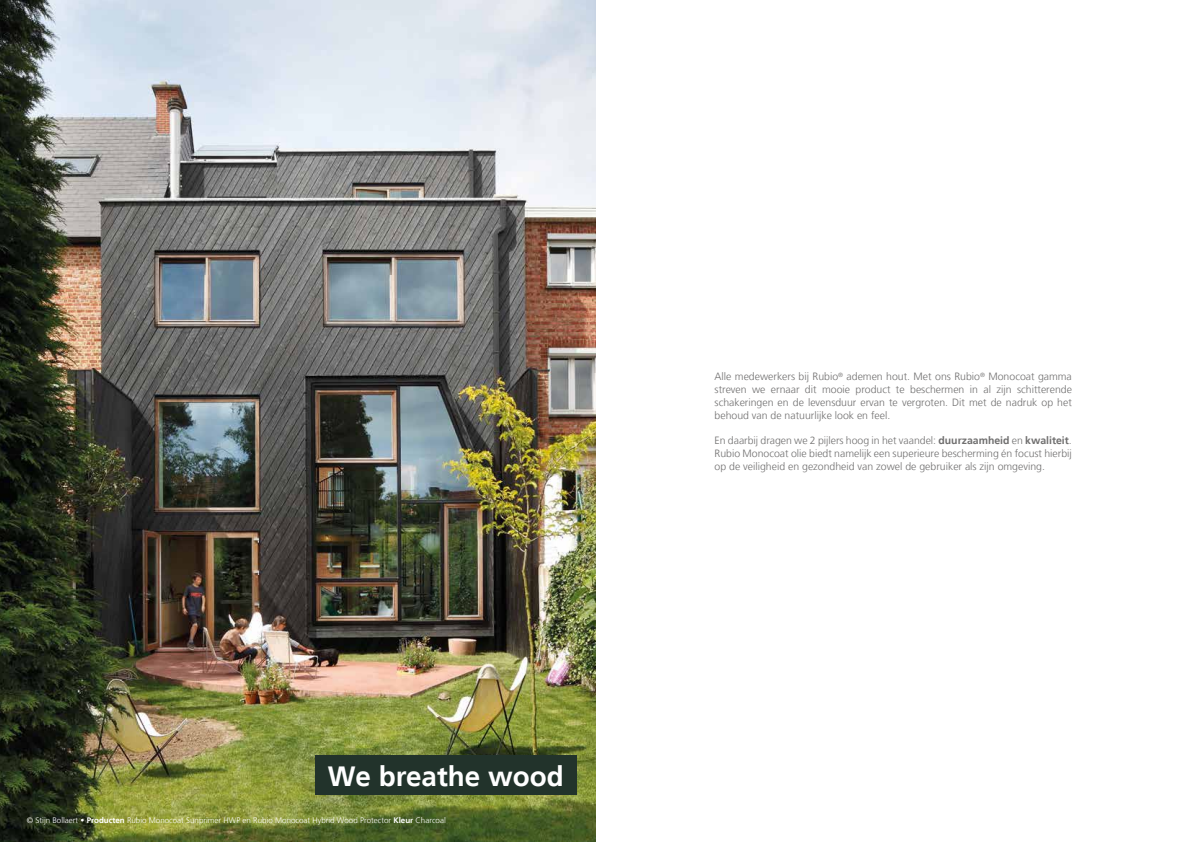
<style>
.page{position:relative;width:1191px;height:842px;background:#fff}
.page>*{position:absolute;margin:0;border:0;box-sizing:border-box;transform-origin:0 0}
.t1{font:700 27.8px "Frutiger LT";color:#fff}
.t2{font:300 10.5px/13px "Frutiger LT";color:#706f6f;text-align:justify}
.t3{font:300 8px "Frutiger LT";color:#fff}
.s1{font-weight:700}
</style>
<div class="page">
<img style="left:0;top:0;width:595px;height:842px">
<div style="left:315px;top:755px;width:262px;height:40px;background:#22332b"></div>
<h1 class="t1" style="left:328px;top:760px;width:237px">We breathe wood</h1>
<p class="t3" style="left:27px;top:816px;width:420px">© Stijn Bollaert • <span class="s1">Producten</span> Rubio Monocoat Sunprimer HWP en Rubio Monocoat Hybrid Wood Protector <span class="s1">Kleur</span> Charcoal</p>
<p class="t2" style="left:714px;top:370px;width:359px">Alle medewerkers bij Rubio<sup>®</sup> ademen hout. Met ons Rubio<sup>®</sup> Monocoat gamma streven we ernaar dit mooie product te beschermen in al zijn schitterende schakeringen en de levensduur ervan te vergroten. Dit met de nadruk op het behoud van de natuurlijke look en feel.</p>
<p class="t2" style="left:714px;top:434px;width:359px">En daarbij dragen we 2 pijlers hoog in het vaandel: <span class="s1">duurzaamheid</span> en <span class="s1">kwaliteit</span>.<br>Rubio Monocoat olie biedt namelijk een superieure bescherming én focust hierbij op de veiligheid en gezondheid van zowel de gebruiker als zijn omgeving.</p>
</div>
